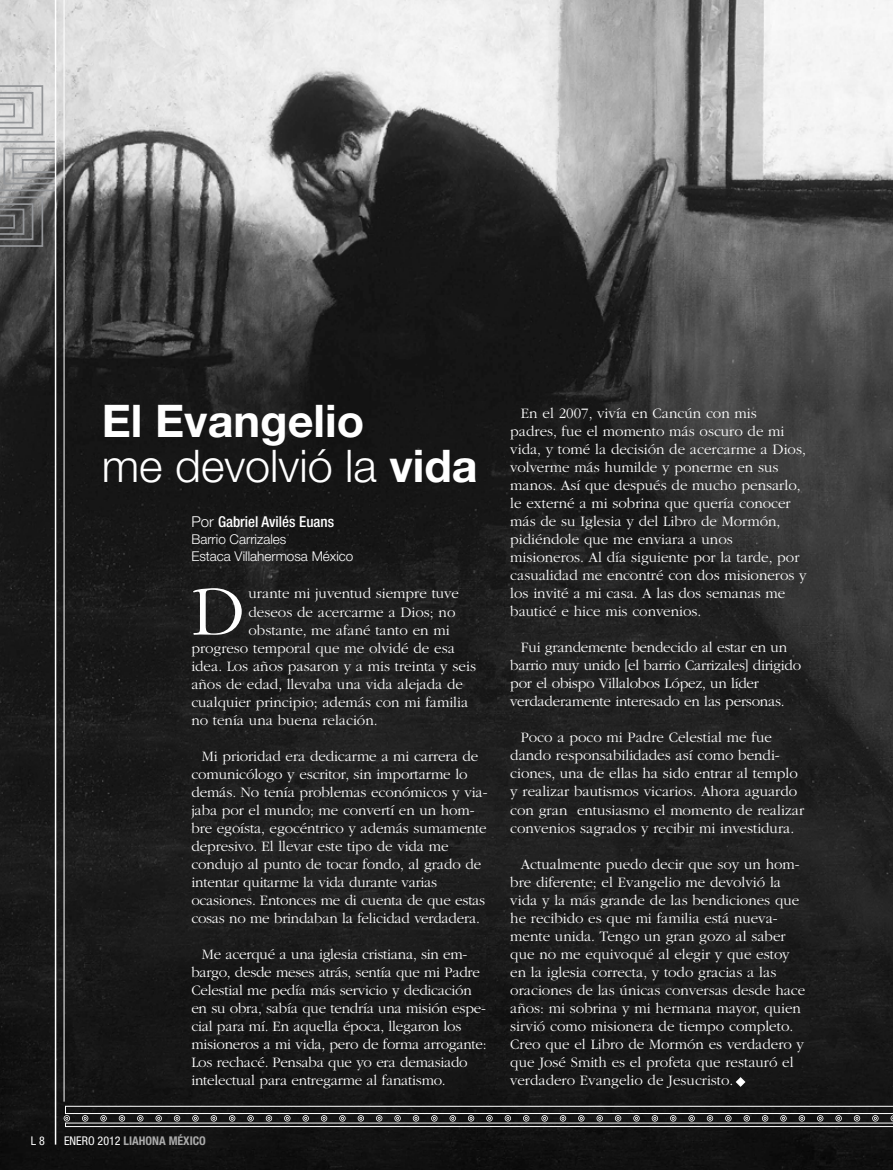
<style>
.page{position:relative;width:893px;height:1170px;background:#fff}
.page>*{position:absolute;margin:0;border:0;box-sizing:border-box;transform-origin:0 0}
.t1{font:300 72.45px "ITC Garamond Std";color:#fff}
.t2{font:700 45px/45px "Helvetica Neue LT Std";color:#fff}
.t3{font:300 15px/18px "ITC Garamond Std";color:#fff}
.t4{font:500 condensed 15px "Helvetica Neue LT Std";color:#fff}
.t5{font:300 13.5px/16.2px "Helvetica Neue LT Std";color:#fff}
.t6{font:700 condensed 12px "Helvetica Neue LT Std";color:#aaa}
.t7{font:condensed 12px "Helvetica Neue LT Std";color:#fff}
.t8{font:9.6px "Minion Pro";color:#231f20}
.s1{font-weight:300}
.s2{font-weight:300;font-stretch:normal}
.s3{font-weight:400;color:#fff}
</style>
<div class="page">
<img style="left:0;top:0;width:893px;height:1169px">
<svg style="left:0;top:85px;width:43px;height:50px;background:#c6c7c7"></svg>
<svg style="left:0;top:141px;width:55px;height:106px;background:#848586"></svg>
<hr style="left:55px;top:0;width:1px;height:1144px;background:#fff">
<hr style="left:64px;top:0;width:1px;height:1101px;background:#fff">
<div style="left:64px;top:1114px;width:6px;height:7px;border:2px solid #fff;border-radius:50%"></div>
<svg style="left:65px;top:1105px;width:828px;height:21px;background:#404040"></svg>
<svg style="left:736px;top:1076px;width:9px;height:10px"></svg>
<h2 class="t2" style="left:102px;top:403px;width:377px">El Evangelio<br><span class="s1">me devolvió la</span> vida</h2>
<p class="t4" style="left:191px;top:516px;width:144px"><span class="s2">Por</span> Gabriel Avilés Euans</p>
<p class="t5" style="left:191px;top:532px;width:164px">Barrio Carrizales<br>Estaca Villahermosa México</p>
<p class="t8" style="left:350px;top:553px;width:5px">-</p>
<h1 class="t1" style="left:191px;top:585px;width:55px">D</h1>
<p class="t3" style="left:249px;top:586px;width:212px">urante mi juventud siempre tuve</p>
<p class="t3" style="left:249px;top:604px;width:208px">deseos de acercarme a Dios; no</p>
<p class="t3" style="left:249px;top:622px;width:202px">obstante, me afané tanto en mi</p>
<p class="t3" style="left:191px;top:640px;width:265px">progreso temporal que me olvidé de esa</p>
<p class="t3" style="left:191px;top:658px;width:286px">idea. Los años pasaron y a mis treinta y seis</p>
<p class="t3" style="left:191px;top:676px;width:273px">años de edad, llevaba una vida aleja da de</p>
<p class="t3" style="left:191px;top:694px;width:278px">cualquier principio; además con mi familia</p>
<p class="t3" style="left:191px;top:712px;width:188px">no tenía una buena relación.</p>
<p class="t3" style="left:191px;top:748px;width:298px;text-indent:11px">Mi prioridad era dedicarme a mi carrera de comunicólogo y escritor, sin importarme lo demás. No tenía problemas económicos y via&shy;jaba por el mun do; me convertí en un hom&shy;bre egoísta, ego céntrico y además su ma mente depresivo. El llevar este tipo de vida me condujo al punto de to car fondo, al grado de intentar quitarme la vida durante varias<br>oca siones. Entonces me di cuenta de que estas cosas no me brindaban la felicidad verdadera.</p>
<p class="t3" style="left:191px;top:946px;width:297px;text-indent:11px">Me acerqué a una iglesia cristiana, sin em&shy;bargo, desde meses atrás, sentía que mi Padre Celestial me pedía más servicio y dedicación en su obra, sabía que tendría una misión espe&shy;cial para mí. En aquella época, llegaron los misio neros a mi vida, pero de forma arrogante:<br>Los rechacé. Pensaba que yo era demasiado inte lectual para entregarme al fanatismo.</p>
<p class="t7" style="left:31px;top:1135px;width:15px">L 8</p>
<p class="t6" style="left:64px;top:1135px;width:143px"><span class="s3">ENERO 2012</span> LIAHONA MÉXICO</p>
<p class="t3" style="left:510px;top:405px;width:298px;text-indent:11px">En el 2007, vivía en Cancún con mis padres, fue el momento más oscuro de mi vida, y tomé la decisión de acercarme a Dios, volverme más humilde y ponerme en sus manos. Así que después de mucho pensarlo, le externé a mi sobrina que quería conocer más de su Iglesia y del Libro de Mormón, pidiéndole que me enviara a unos misioneros. Al día siguiente por la tarde, por casualidad me encontré con dos misioneros y los invité a mi casa. A las dos semanas me bauticé e hice mis convenios.</p>
<p class="t3" style="left:510px;top:639px;width:292px;text-indent:11px">Fui grandemente bendecido al estar en un ba rrio muy unido [el barrio Carrizales] dirigido por el obispo Villalobos López, un líder verdaderamente interesado en las personas.</p>
<p class="t3" style="left:510px;top:729px;width:295px;text-indent:11px">Poco a poco mi Padre Celestial me fue dando responsabilidades así como bendi&shy;ciones, una de ellas ha sido entrar al templo y realizar bautismos vicarios. Ahora aguardo con gran entusiasmo el momento de realizar convenios sagrados y recibir mi investidura.</p>
<p class="t3" style="left:510px;top:855px;width:297px;text-indent:11px">Actualmente puedo decir que soy un hom&shy;bre diferente; el Evangelio me devolvió la vida y la más grande de las bendiciones que he recibido es que mi familia está nueva&shy;mente unida. Tengo un gran gozo al saber que no me equivoqué al elegir y que estoy en la iglesia correcta, y todo gracias a las oraciones de las únicas conversas desde hace años: mi sobrina y mi hermana mayor, quien sirvió como misionera de tiempo completo.<br>Creo que el Libro de Mormón es verdadero y que José Smith es el profeta que restauró el verdadero Evangelio de Jesucristo.</p>
</div>
